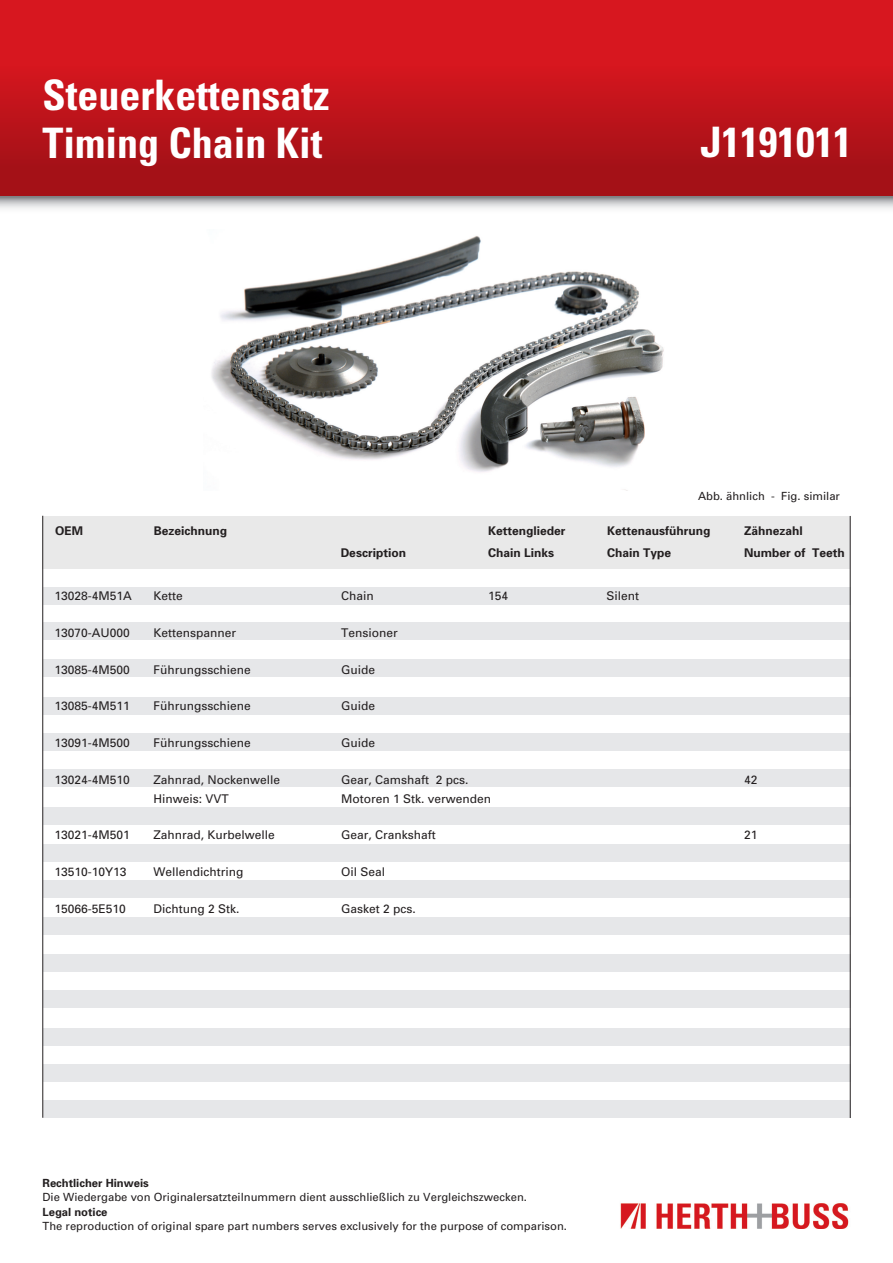
<style>
.page{position:relative;width:893px;height:1263px;background:#fff}
.page>*{position:absolute;margin:0;border:0;box-sizing:border-box;transform-origin:0 0}
.t1{font:700 condensed 42px/48px "Univers";color:#fff}
.t2{font:12px "Univers";color:#231f20}
.t3{font:700 12px "Univers";color:#231f20}
.t4{font:11.25px "Univers";color:#231f20}
.t5{font:700 11.25px "Univers";color:#231f20}
</style>
<div class="page">
<div style="left:0;top:0;width:893px;height:197px;background:linear-gradient(to bottom,#e41821,#a01016)"></div>
<svg style="left:0;top:197px;width:893px;height:12px"></svg>
<div style="left:43px;top:516px;width:807px;height:53px;background:#e9e9e9"></div>
<img style="left:620px;top:1203px;width:229px;height:26px">
<img style="left:211px;top:236px;width:453px;height:254px">
<div style="left:43px;top:588px;width:807px;height:17px;background:#e6e7e9"></div>
<div style="left:43px;top:623px;width:807px;height:17px;background:#e6e7e9"></div>
<div style="left:43px;top:659px;width:807px;height:17px;background:#e6e7e9"></div>
<div style="left:43px;top:697px;width:807px;height:17px;background:#e6e7e9"></div>
<div style="left:43px;top:733px;width:807px;height:17px;background:#e6e7e9"></div>
<div style="left:43px;top:769px;width:807px;height:17px;background:#e6e7e9"></div>
<div style="left:43px;top:807px;width:807px;height:17px;background:#e6e7e9"></div>
<div style="left:43px;top:845px;width:807px;height:17px;background:#e6e7e9"></div>
<div style="left:43px;top:881px;width:807px;height:17px;background:#e6e7e9"></div>
<div style="left:43px;top:917px;width:807px;height:17px;background:#e6e7e9"></div>
<div style="left:43px;top:955px;width:807px;height:17px;background:#e6e7e9"></div>
<div style="left:43px;top:991px;width:807px;height:17px;background:#e6e7e9"></div>
<div style="left:43px;top:1028px;width:807px;height:17px;background:#e6e7e9"></div>
<div style="left:43px;top:1065px;width:807px;height:17px;background:#e6e7e9"></div>
<div style="left:43px;top:1101px;width:807px;height:17px;background:#e6e7e9"></div>
<hr style="left:42px;top:516px;width:1px;height:602px;background:#231f20">
<hr style="left:850px;top:516px;width:1px;height:602px;background:#231f20">
<h1 class="t1" style="left:43px;top:70px;width:289px">Steuerkettensatz<br>Timing Chain Kit</h1>
<h1 class="t1" style="left:700px;top:117px;width:153px">J1191011</h1>
<p class="t4" style="left:698px;top:489px;width:143px">Abb. ähnlich - Fig. similar</p>
<p class="t3" style="left:55px;top:523px;width:29px">OEM</p>
<p class="t3" style="left:154px;top:523px;width:75px">Bezeichnung</p>
<p class="t3" style="left:488px;top:523px;width:79px">Kettenglieder</p>
<p class="t3" style="left:607px;top:523px;width:105px">Kettenausführung</p>
<p class="t3" style="left:744px;top:523px;width:60px">Zähnezahl</p>
<p class="t3" style="left:341px;top:545px;width:67px">Description</p>
<p class="t3" style="left:488px;top:545px;width:68px">Chain Links</p>
<p class="t3" style="left:607px;top:545px;width:66px">Chain Type</p>
<p class="t3" style="left:744px;top:545px;width:102px">Number of Teeth</p>
<p class="t2" style="left:55px;top:588px;width:79px">13028-4M51A</p>
<p class="t2" style="left:154px;top:588px;width:31px">Kette</p>
<p class="t2" style="left:341px;top:588px;width:34px">Chain</p>
<p class="t2" style="left:488px;top:588px;width:22px">154</p>
<p class="t2" style="left:607px;top:588px;width:34px">Silent</p>
<p class="t2" style="left:55px;top:625px;width:77px">13070-AU000</p>
<p class="t2" style="left:154px;top:625px;width:84px">Kettenspanner</p>
<p class="t2" style="left:341px;top:625px;width:58px">Tensioner</p>
<p class="t2" style="left:55px;top:662px;width:77px">13085-4M500</p>
<p class="t2" style="left:154px;top:662px;width:99px">Führungsschiene</p>
<p class="t2" style="left:341px;top:662px;width:36px">Guide</p>
<p class="t2" style="left:55px;top:699px;width:77px">13085-4M511</p>
<p class="t2" style="left:154px;top:699px;width:99px">Führungsschiene</p>
<p class="t2" style="left:341px;top:699px;width:36px">Guide</p>
<p class="t2" style="left:55px;top:735px;width:77px">13091-4M500</p>
<p class="t2" style="left:154px;top:735px;width:99px">Führungsschiene</p>
<p class="t2" style="left:341px;top:735px;width:36px">Guide</p>
<p class="t2" style="left:55px;top:772px;width:77px">13024-4M510</p>
<p class="t2" style="left:154px;top:772px;width:128px">Zahnrad, Nockenwelle</p>
<p class="t2" style="left:341px;top:772px;width:129px">Gear, Camshaft 2 pcs.</p>
<p class="t2" style="left:744px;top:772px;width:15px">42</p>
<p class="t2" style="left:154px;top:791px;width:77px">Hinweis: VVT</p>
<p class="t2" style="left:341px;top:791px;width:152px">Motoren 1 Stk. verwenden</p>
<p class="t2" style="left:55px;top:828px;width:77px">13021-4M501</p>
<p class="t2" style="left:154px;top:828px;width:123px">Zahnrad, Kurbelwelle</p>
<p class="t2" style="left:341px;top:828px;width:96px">Gear, Crankshaft</p>
<p class="t2" style="left:744px;top:828px;width:15px">21</p>
<p class="t2" style="left:55px;top:864px;width:74px">13510-10Y13</p>
<p class="t2" style="left:154px;top:864px;width:92px">Wellendichtring</p>
<p class="t2" style="left:341px;top:864px;width:46px">Oil Seal</p>
<p class="t2" style="left:55px;top:901px;width:73px">15066-5E510</p>
<p class="t2" style="left:154px;top:901px;width:88px">Dichtung 2 Stk.</p>
<p class="t2" style="left:341px;top:901px;width:76px">Gasket 2 pcs.</p>
<p class="t5" style="left:43px;top:1175px;width:108px">Rechtlicher Hinweis</p>
<p class="t4" style="left:43px;top:1190px;width:486px">Die Wiedergabe von Originalersatzteilnummern dient ausschließlich zu Vergleichszwecken.</p>
<p class="t5" style="left:43px;top:1205px;width:67px">Legal notice</p>
<p class="t4" style="left:43px;top:1219px;width:526px">The reproduction of original spare part numbers serves exclusively for the purpose of comparison.</p>
</div>
